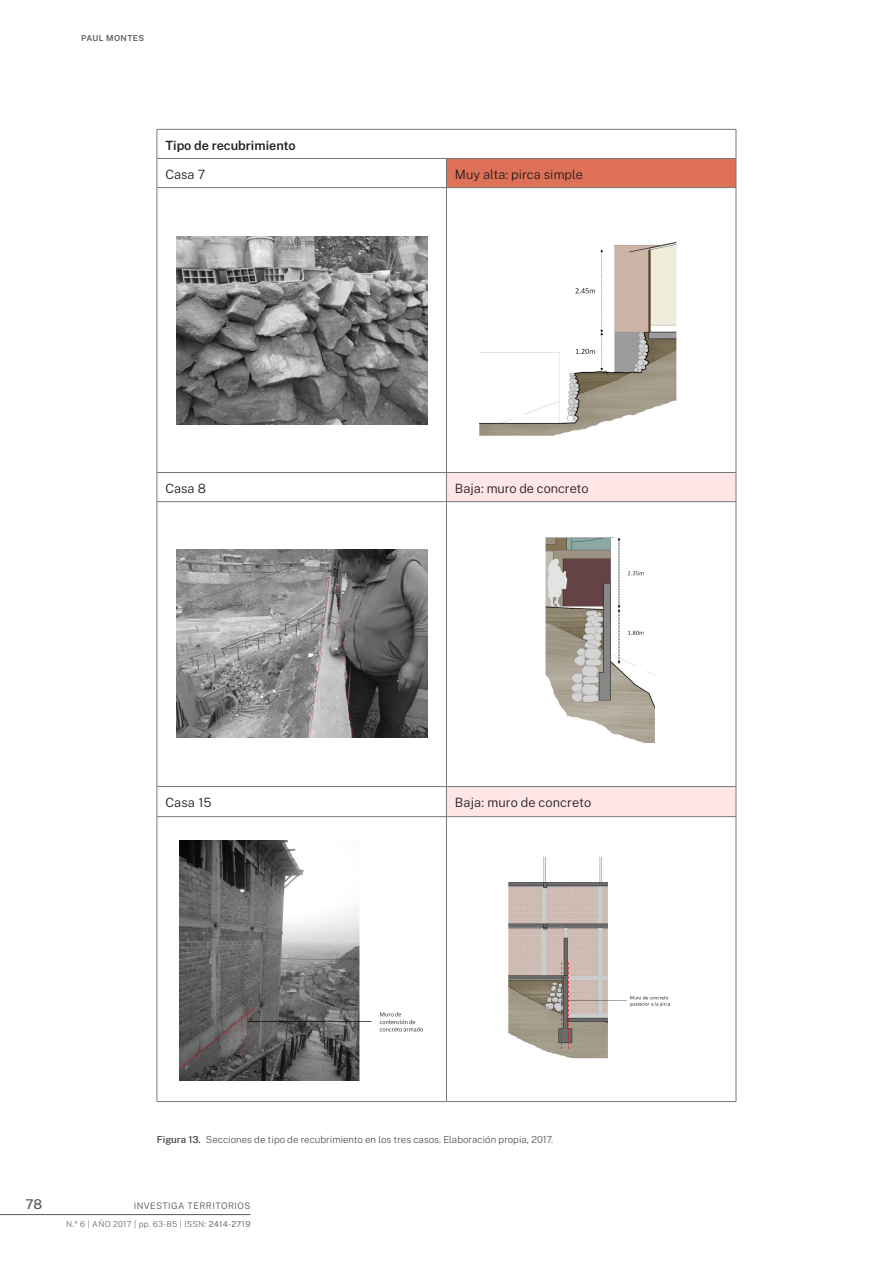
<style>
.page{position:relative;width:893px;height:1263px;background:#fff}
.page>*{position:absolute;margin:0;border:0;box-sizing:border-box;transform-origin:0 0}
.t1{font:500 13.5px "Public Sans";color:#57585a}
.Cuerpo{font:300 12.75px "Public Sans";color:#231f20}
.Cuerpo-2{font:600 12.75px "Public Sans";color:#231f20}
.Cuerpo-3{font:200 9.75px "Public Sans";color:#3e3e3f}
.t2{font:300 9px "Public Sans";letter-spacing:.05em;color:#57585a}
.t3{font:200 8.25px "Public Sans";letter-spacing:.03em;color:#57585a}
.t4{font:600 8.25px "Public Sans";letter-spacing:.05em;color:#57585a}
.s1{font-weight:500}
.s2{font-weight:300}
</style>
<div class="page">
<hr style="left:0;top:1214px;width:250px;height:1px;background:#57585a">
<div style="left:446px;top:158px;width:290px;height:30px;background:#de7157"></div>
<svg style="left:447px;top:473px;width:289px;height:343px"></svg>
<hr style="left:157px;top:129px;width:289px;height:1px;background:#76787b">
<svg style="left:157px;top:129px;width:1px;height:29px"></svg>
<hr style="left:446px;top:129px;width:290px;height:1px;background:#76787b">
<svg style="left:736px;top:129px;width:1px;height:29px"></svg>
<hr style="left:157px;top:158px;width:289px;height:1px;background:#76787b">
<hr style="left:157px;top:158px;width:1px;height:30px;background:#76787b">
<hr style="left:446px;top:158px;width:290px;height:1px;background:#76787b">
<hr style="left:446px;top:158px;width:1px;height:30px;background:#76787b">
<hr style="left:736px;top:158px;width:1px;height:30px;background:#76787b">
<hr style="left:157px;top:187px;width:289px;height:1px;background:#76787b">
<hr style="left:157px;top:188px;width:1px;height:284px;background:#76787b">
<hr style="left:446px;top:187px;width:290px;height:1px;background:#76787b">
<hr style="left:446px;top:188px;width:1px;height:284px;background:#76787b">
<hr style="left:736px;top:188px;width:1px;height:284px;background:#76787b">
<hr style="left:157px;top:472px;width:289px;height:1px;background:#76787b">
<hr style="left:157px;top:472px;width:1px;height:30px;background:#76787b">
<hr style="left:446px;top:472px;width:290px;height:1px;background:#76787b">
<hr style="left:446px;top:472px;width:1px;height:30px;background:#76787b">
<hr style="left:736px;top:472px;width:1px;height:30px;background:#76787b">
<hr style="left:157px;top:501px;width:289px;height:1px;background:#76787b">
<hr style="left:157px;top:502px;width:1px;height:284px;background:#76787b">
<hr style="left:446px;top:501px;width:290px;height:1px;background:#76787b">
<hr style="left:446px;top:502px;width:1px;height:284px;background:#76787b">
<hr style="left:736px;top:502px;width:1px;height:284px;background:#76787b">
<hr style="left:157px;top:786px;width:289px;height:1px;background:#76787b">
<hr style="left:157px;top:786px;width:1px;height:31px;background:#76787b">
<hr style="left:446px;top:786px;width:290px;height:1px;background:#76787b">
<hr style="left:446px;top:786px;width:1px;height:31px;background:#76787b">
<hr style="left:736px;top:786px;width:1px;height:31px;background:#76787b">
<hr style="left:157px;top:816px;width:289px;height:1px;background:#76787b">
<hr style="left:157px;top:817px;width:1px;height:284px;background:#76787b">
<hr style="left:446px;top:816px;width:290px;height:1px;background:#76787b">
<hr style="left:446px;top:817px;width:1px;height:284px;background:#76787b">
<hr style="left:736px;top:817px;width:1px;height:284px;background:#76787b">
<hr style="left:157px;top:1101px;width:289px;height:1px;background:#76787b">
<hr style="left:446px;top:1101px;width:290px;height:1px;background:#76787b">
<img style="left:177px;top:237px;width:250px;height:188px">
<img style="left:478px;top:241px;width:199px;height:195px">
<img style="left:466px;top:519px;width:250px;height:240px">
<img style="left:508px;top:856px;width:162px;height:203px">
<img style="left:177px;top:549px;width:250px;height:188px">
<img style="left:178px;top:840px;width:245px;height:241px">
<p class="t4" style="left:81px;top:32px;width:64px">PAUL MONTES</p>
<p class="Cuerpo-2" style="left:165px;top:136px;width:132px">Tipo de recubrimiento</p>
<p class="Cuerpo" style="left:165px;top:165px;width:41px">Casa 7</p>
<p class="Cuerpo" style="left:455px;top:165px;width:129px">Muy alta: pirca simple</p>
<p class="Cuerpo" style="left:165px;top:479px;width:42px">Casa 8</p>
<p class="Cuerpo" style="left:455px;top:479px;width:135px">Baja: muro de concreto</p>
<p class="Cuerpo" style="left:165px;top:793px;width:48px">Casa 15</p>
<p class="Cuerpo" style="left:455px;top:793px;width:138px">Baja: muro de concreto</p>
<p class="Cuerpo-3" style="left:157px;top:1133px;width:398px"><span class="s1">Figura 13.</span> Secciones de tipo de recubrimiento en los tres casos. Elaboración propia, 2017.</p>
<h1 class="t1" style="left:26px;top:1194px;width:18px">78</h1>
<p class="t2" style="left:134px;top:1199px;width:118px">INVESTIGA TERRITORIOS</p>
<p class="t3" style="left:66px;top:1218px;width:186px">N.º 6 | AÑO 2017 | pp. 63-85 | ISSN: <span class="s2">2414-2719</span></p>
</div>
